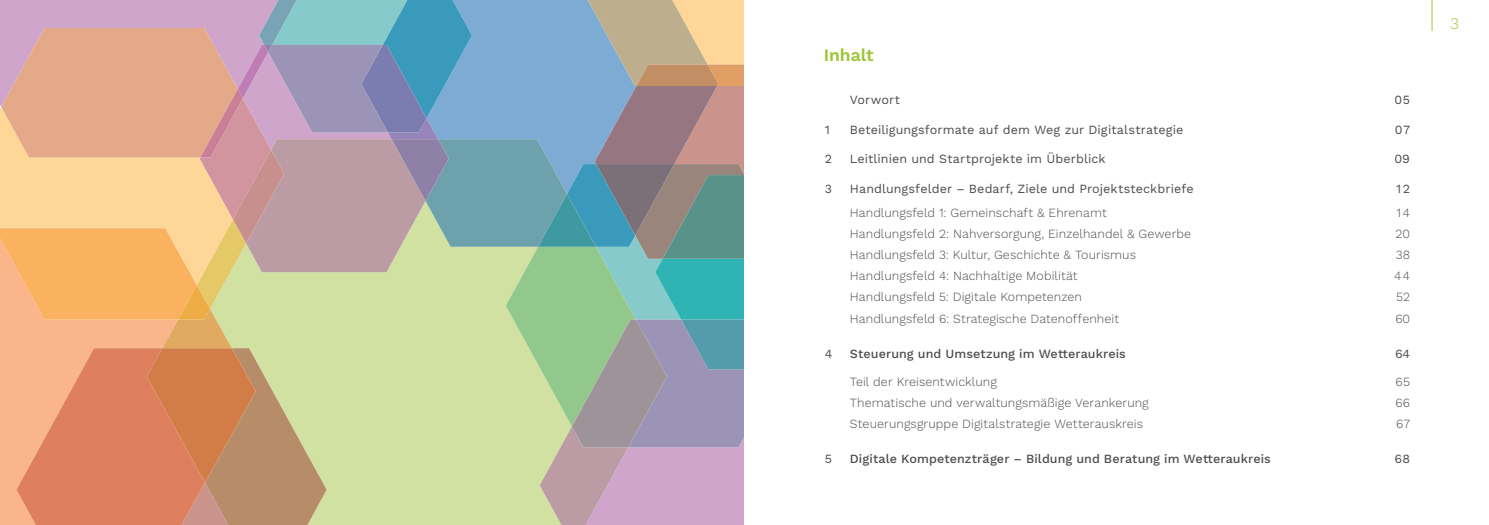
<style>
.page{position:relative;width:1489px;height:525px;background:#fff}
.page>*{position:absolute;margin:0;border:0;box-sizing:border-box;transform-origin:0 0}
.t1{font:600 17.5px "Work Sans";color:#9ec536}
.t2{font:300 16.25px "Work Sans";color:#9ec536}
.t3{font:300 12.5px "Work Sans";letter-spacing:.005em;color:#4b4c4d}
.t4{font:12.5px "Work Sans";letter-spacing:.005em;color:#4b4c4d}
.t5{font:500 12.5px "Work Sans";letter-spacing:.005em;color:#4b4c4d}
</style>
<div class="page">
<hr style="left:1431px;top:0;width:1px;height:31px;background:#9ec536">
<svg style="left:0;top:0;width:744px;height:524px;background:#bbae99"></svg>
<h1 class="t1" style="left:823px;top:44px;width:51px">Inhalt</h1>
<p class="t4" style="left:849px;top:93px;width:52px">Vorwort</p>
<p class="t4" style="left:1394px;top:93px;width:17px">05</p>
<p class="t4" style="left:824px;top:122px;width:7px">1</p>
<p class="t4" style="left:849px;top:122px;width:335px">Beteiligungsformate auf dem Weg zur Digitalstrategie</p>
<p class="t4" style="left:1394px;top:122px;width:17px">07</p>
<p class="t4" style="left:824px;top:151px;width:9px">2</p>
<p class="t4" style="left:849px;top:151px;width:257px">Leitlinien und Startprojekte im Überblick</p>
<p class="t4" style="left:1394px;top:151px;width:17px">09</p>
<p class="t4" style="left:824px;top:181px;width:9px">3</p>
<p class="t4" style="left:849px;top:181px;width:345px">Handlungsfelder – Bedarf, Ziele und Projektsteckbriefe</p>
<p class="t4" style="left:1395px;top:181px;width:16px">12</p>
<p class="t3" style="left:849px;top:205px;width:258px">Handlungsfeld 1: Gemeinschaft &amp; Ehrenamt</p>
<p class="t3" style="left:1396px;top:205px;width:15px">14</p>
<p class="t3" style="left:849px;top:226px;width:343px">Handlungsfeld 2: Nahversorgung, Einzelhandel &amp; Gewerbe</p>
<p class="t3" style="left:1395px;top:226px;width:16px">20</p>
<p class="t3" style="left:849px;top:247px;width:288px">Handlungsfeld 3: Kultur, Geschichte &amp; Tourismus</p>
<p class="t3" style="left:1395px;top:247px;width:16px">38</p>
<p class="t3" style="left:849px;top:268px;width:229px">Handlungsfeld 4: Nachhaltige Mobilität</p>
<p class="t3" style="left:1394px;top:268px;width:17px">44</p>
<p class="t3" style="left:849px;top:290px;width:234px">Handlungsfeld 5: Digitale Kompetenzen</p>
<p class="t3" style="left:1396px;top:290px;width:15px">52</p>
<p class="t3" style="left:849px;top:311px;width:271px">Handlungsfeld 6: Strategische Datenoffenheit</p>
<p class="t3" style="left:1395px;top:311px;width:16px">60</p>
<p class="t4" style="left:824px;top:346px;width:9px">4</p>
<p class="t5" style="left:849px;top:346px;width:277px">Steuerung und Umsetzung im Wetteraukreis</p>
<p class="t4" style="left:1394px;top:346px;width:16px">64</p>
<p class="t3" style="left:849px;top:374px;width:148px">Teil der Kreisentwicklung</p>
<p class="t3" style="left:1395px;top:374px;width:16px">65</p>
<p class="t3" style="left:849px;top:395px;width:300px">Thematische und verwaltungsmäßige Verankerung</p>
<p class="t3" style="left:1395px;top:395px;width:16px">66</p>
<p class="t3" style="left:849px;top:416px;width:295px">Steuerungsgruppe Digitalstrategie Wetterauskreis</p>
<p class="t3" style="left:1395px;top:416px;width:15px">67</p>
<p class="t4" style="left:824px;top:451px;width:9px">5</p>
<p class="t5" style="left:849px;top:451px;width:422px">Digitale Kompetenzträger – Bildung und Beratung im Wetteraukreis</p>
<p class="t4" style="left:1394px;top:451px;width:17px">68</p>
<h2 class="t2" style="left:1449px;top:14px;width:11px">3</h2>
</div>
